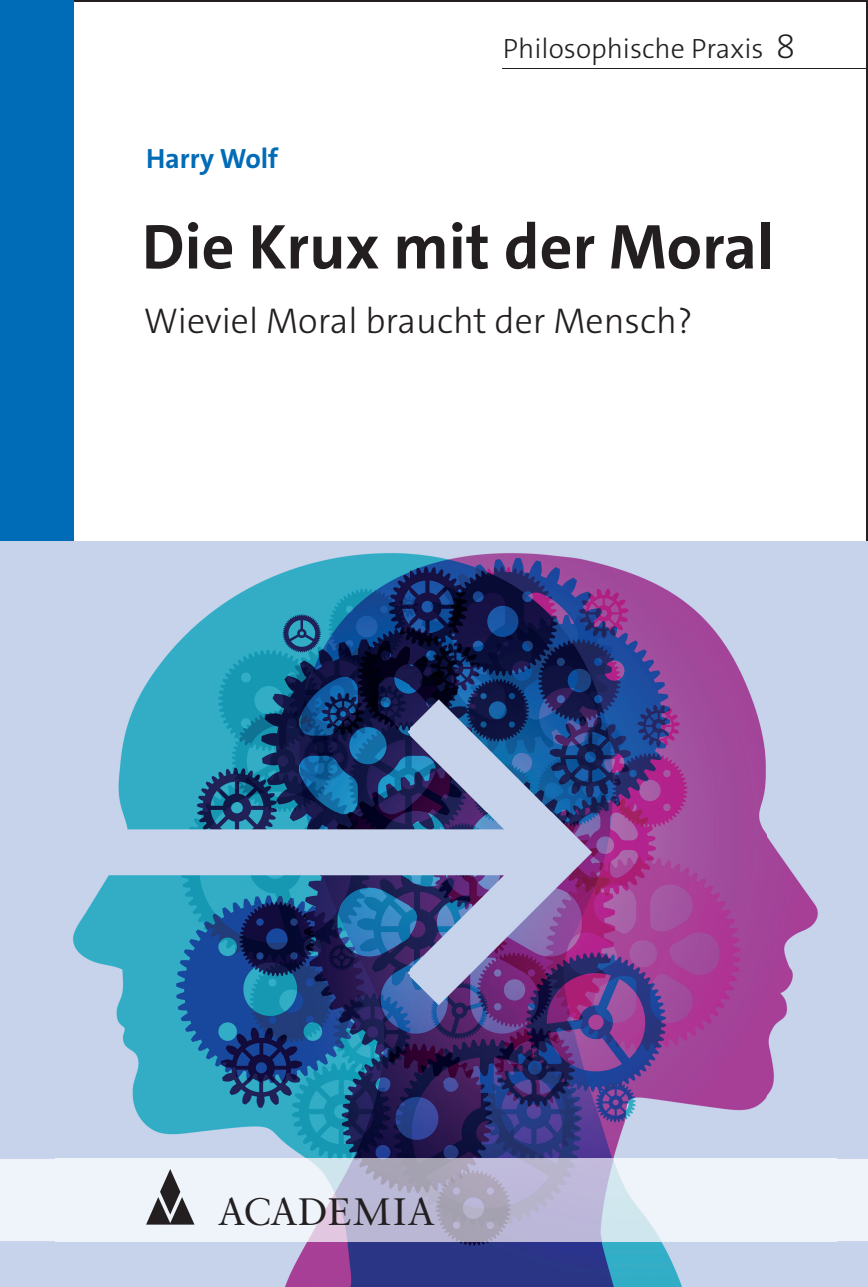
<style>
.page{position:relative;width:868px;height:1287px;background:#fff}
.page>*{position:absolute;margin:0;border:0;box-sizing:border-box;transform-origin:0 0}
.t1{font:700 64px "The Sans C5";color:#231f20}
.t2{font:38.2px "Sabon LT Std";letter-spacing:.01em;color:#231f20}
.t3{font:300 36px "The Sans C5";color:#231f20}
.t4{font:300 28px "The Sans C5";color:#231f20}
.t5{font:700 28px "The Sans C5";color:#006bb6}
.s1{font-weight:200;font-size:36px}
</style>
<div class="page">
<div style="left:0;top:0;width:74px;height:550px;background:#006bb6"></div>
<div style="left:0;top:541px;width:867px;height:746px;background:#c6d3eb"></div>
<img style="left:56px;top:553px;width:780px;height:734px">
<div style="left:0;top:1159px;width:867px;height:82px;background:#eff3fa"></div>
<img style="left:56px;top:1159px;width:780px;height:82px">
<svg style="left:146px;top:1169px;width:48px;height:56px"></svg>
<hr style="left:503px;top:69px;width:364px;height:1px;background:#231f20">
<p class="t5" style="left:146px;top:141px;width:134px">Harry Wolf</p>
<p class="t4" style="left:503px;top:30px;width:294px">Philosophische Praxis <span class="s1">8</span></p>
<h1 class="t1" style="left:142px;top:206px;width:633px">Die Krux mit der Moral</h1>
<p class="t3" style="left:144px;top:298px;width:550px">Wieviel Moral braucht der Mensch?</p>
<p class="t2" style="left:218px;top:1189px;width:219px">ACADEMIA</p>
</div>
